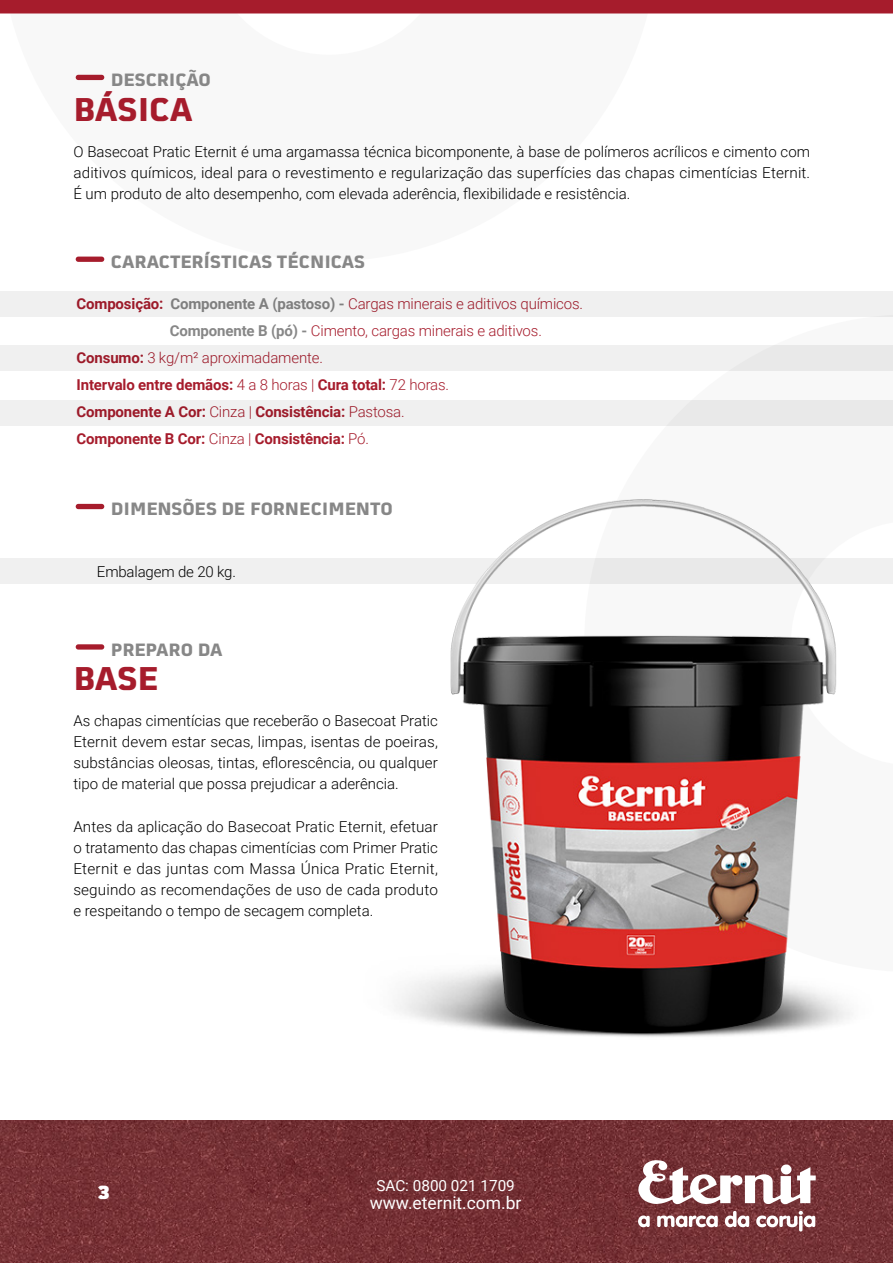
<style>
.page{position:relative;width:893px;height:1263px;background:#fff}
.page>*{position:absolute;margin:0;border:0;box-sizing:border-box;transform-origin:0 0}
.t1{font:700 32.4px "Martian B Thai";letter-spacing:-.005em;color:#a61c2c}
.t2{font:900 19.5px "Martian B Thai";color:#fff}
.t3{font:700 17.55px "Martian B Thai";color:#878787}
.t4{font:17.4px "Roboto";color:#fff}
.t5{font:15.3px "Roboto";color:#fff}
.t6{font:300 15px/21px "Roboto";color:#000;text-align:justify}
.t7{font:300 15px "Roboto";letter-spacing:-.01em;color:#a61c2c}
.t8{font:700 15px "Roboto";letter-spacing:-.01em;color:#a61c2c}
.s1{font-weight:700}
.s2{font-weight:700;color:#878787}
.s3{font-weight:300}
</style>
<div class="page">
<img style="left:0;top:1120px;width:892px;height:143px">
<svg style="left:638px;top:1159px;width:178px;height:45px"></svg>
<svg style="left:638px;top:1215px;width:12px;height:12px"></svg>
<svg style="left:657px;top:1215px;width:61px;height:12px"></svg>
<svg style="left:725px;top:1211px;width:24px;height:16px"></svg>
<svg style="left:756px;top:1211px;width:59px;height:20px"></svg>
<svg style="left:584px;top:316px;width:309px;height:268px"></svg>
<div style="left:76px;top:75px;width:28px;height:5px;background:#a61c2c;border-radius:3px"></div>
<div style="left:76px;top:644px;width:28px;height:6px;background:#a61c2c;border-radius:3px"></div>
<svg style="left:0;top:0;width:893px;height:14px;background:#a92333"></svg>
<div style="left:76px;top:257px;width:28px;height:5px;background:#a61c2c;border-radius:3px"></div>
<div style="left:76px;top:504px;width:28px;height:5px;background:#a61c2c;border-radius:3px"></div>
<div style="left:0;top:400px;width:893px;height:25px;background:#f0f0f0"></div>
<div style="left:0;top:291px;width:893px;height:25px;background:#f0f0f0"></div>
<div style="left:0;top:558px;width:893px;height:25px;background:#f0f0f0"></div>
<img style="left:364px;top:500px;width:509px;height:537px">
<div style="left:0;top:345px;width:893px;height:25px;background:#f0f0f0"></div>
<p class="t3" style="left:111px;top:65px;width:101px">DESCRIÇÃO</p>
<h1 class="t1" style="left:73px;top:82px;width:121px">BÁSICA</h1>
<p class="t6" style="left:73px;top:141px;width:738px">O Basecoat Pratic Eternit é uma argamassa técnica bicomponente, à base de polímeros acrílicos e cimento com aditivos químicos, ideal para o revestimento e regularização das superfícies das chapas cimentícias Eternit.<br>É um produto de alto desempenho, com elevada aderência, flexibilidade e resistência.</p>
<p class="t3" style="left:111px;top:247px;width:256px">CARACTERÍSTICAS TÉCNICAS</p>
<p class="t7" style="left:77px;top:293px;width:508px"><span class="s1">Composição:</span> <span class="s2">Componente A (pastoso) -</span> Cargas minerais e aditivos químicos.</p>
<p class="t7" style="left:170px;top:320px;width:374px"><span class="s2">Componente B (pó) -</span> Cimento, cargas minerais e aditivos.</p>
<p class="t7" style="left:77px;top:347px;width:248px"><span class="s1">Consumo:</span> 3 kg/m² aproximadamente.</p>
<p class="t8" style="left:77px;top:374px;width:374px">Intervalo entre demãos: <span class="s3">4 a 8 horas |</span> Cura total: <span class="s3">72 horas.</span></p>
<p class="t8" style="left:77px;top:401px;width:330px">Componente A Cor: <span class="s3">Cinza |</span> Consistência: <span class="s3">Pastosa.</span></p>
<p class="t8" style="left:77px;top:428px;width:294px">Componente B Cor: <span class="s3">Cinza |</span> Consistência: <span class="s3">Pó.</span></p>
<p class="t3" style="left:111px;top:494px;width:283px">DIMENSÕES DE FORNECIMENTO</p>
<p class="t6" style="left:97px;top:560px;width:141px">Embalagem de 20 kg.</p>
<p class="t3" style="left:111px;top:635px;width:113px">PREPARO DA</p>
<h1 class="t1" style="left:73px;top:651px;width:87px">BASE</h1>
<p class="t6" style="left:73px;top:710px;width:366px">As chapas cimentícias que receberão o Basecoat Pratic Eternit devem estar secas, limpas, isentas de poeiras, substâncias oleosas, tintas, eflorescência, ou qualquer tipo de material que possa prejudicar a aderência.</p>
<p class="t6" style="left:73px;top:815px;width:366px">Antes da aplicação do Basecoat Pratic Eternit, efetuar o tratamento das chapas cimentícias com Primer Pratic Eternit e das juntas com Massa Única Pratic Eternit, seguindo as recomendações de uso de cada produto e respeitando o tempo de secagem completa.</p>
<h2 class="t2" style="left:98px;top:1174px;width:14px">3</h2>
<p class="t5" style="left:376px;top:1175px;width:140px">SAC: 0800 021 1709</p>
<p class="t4" style="left:370px;top:1191px;width:153px">www.eternit.com.br</p>
</div>
